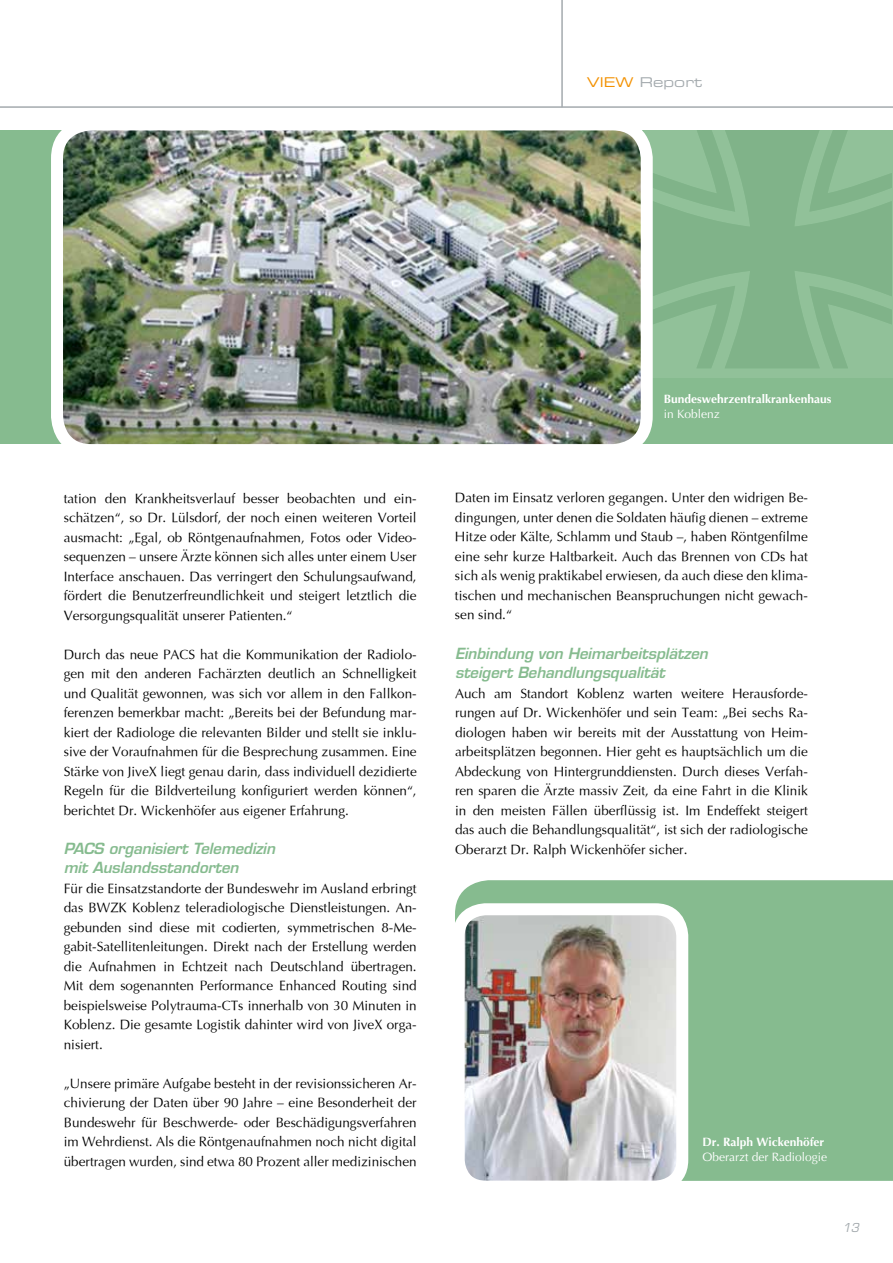
<style>
.page{position:relative;width:893px;height:1263px;background:#fff}
.page>*{position:absolute;margin:0;border:0;box-sizing:border-box;transform-origin:0 0}
.t1{font:italic 600 15px/19.5px "Eurostile";letter-spacing:-.005em;color:#86bb8f}
.t2{font:13.5px/19.5px "Optima";color:#000;text-align:justify}
.t3{font:13.5px "Eurostile Extended Two";color:#a4aaae}
.t4{font:700 12px "Optima LT";color:#fff}
.t5{font:12px "Optima LT";color:#fff}
.t6{font:italic 12px "Eurostile";color:#a4aaae}
.s1{color:#f39100}
</style>
<div class="page">
<hr style="left:0;top:106px;width:893px;height:2px;background:#a4aaae">
<hr style="left:561px;top:0;width:2px;height:107px;background:#a4aaae">
<div style="left:0;top:130px;width:893px;height:314px;background:#86bb8f"></div>
<div style="left:647px;top:130px;width:246px;height:248px;background:#91c199"></div>
<svg style="left:653px;top:130px;width:239px;height:238px"></svg>
<svg style="left:809px;top:130px;width:83px;height:82px"></svg>
<svg style="left:653px;top:286px;width:82px;height:82px"></svg>
<svg style="left:809px;top:286px;width:83px;height:82px"></svg>
<img style="left:64px;top:130px;width:583px;height:313px">
<div style="left:51px;top:118px;width:602px;height:338px;border:12px solid #fff;border-radius:34px"></div>
<div style="left:455px;top:880px;width:438px;height:301px;background:#86bb8f"></div>
<img style="left:459px;top:909px;width:223px;height:270px">
<div style="left:453px;top:903px;width:235px;height:289px;border:12px solid #fff;border-radius:27px"></div>
<p class="t3" style="left:587px;top:73px;width:117px"><span class="s1">VIEW</span> Report</p>
<p class="t2" style="left:64px;top:488px;width:354px">tation den Krankheitsverlauf besser beobachten und ein&shy;schätzen“, so Dr. Lülsdorf, der noch einen weiteren Vorteil ausmacht: „Egal, ob Röntgenaufnahmen, Fotos oder Video&shy;sequenzen – unsere Ärzte können sich alles unter einem User Interface anschauen. Das verringert den Schulungsaufwand, fördert die Benutzerfreundlichkeit und steigert letztlich die Versorgungsqualität unserer Patienten.“</p>
<p class="t2" style="left:64px;top:644px;width:354px">Durch das neue PACS hat die Kommunikation der Radiolo&shy;gen mit den anderen Fachärzten deutlich an Schnelligkeit und Qualität gewonnen, was sich vor allem in den Fallkon&shy;ferenzen bemerkbar macht: „Bereits bei der Befundung mar&shy;kiert der Radiologe die relevanten Bilder und stellt sie inklu&shy;sive der Voraufnahmen für die Besprechung zusammen. Eine Stärke von JiveX liegt genau darin, dass individuell dezidierte Regeln für die Bildverteilung konfiguriert werden können“, berichtet Dr. Wickenhöfer aus eigener Erfahrung.</p>
<p class="t1" style="left:64px;top:838px;width:213px">PACS organisiert Telemedizin mit Auslandsstandorten</p>
<p class="t2" style="left:64px;top:878px;width:354px">Für die Einsatzstandorte der Bundeswehr im Ausland erbringt das BWZK Koblenz teleradiologische Dienstleistungen. An&shy;gebunden sind diese mit codierten, symmetrischen 8-Me&shy;gabit-Satellitenleitungen. Direkt nach der Erstellung werden die Aufnahmen in Echtzeit nach Deutschland übertragen.<br>Mit dem sogenannten Performance Enhanced Routing sind beispielsweise Polytrauma-CTs innerhalb von 30 Minuten in Koblenz. Die gesamte Logistik dahinter wird von JiveX orga&shy;nisiert.</p>
<p class="t2" style="left:64px;top:1073px;width:354px">„Unsere primäre Aufgabe besteht in der revisionssicheren Ar&shy;chivierung der Daten über 90 Jahre – eine Besonderheit der Bundeswehr für Beschwerde- oder Beschädigungsverfahren im Wehrdienst. Als die Röntgenaufnahmen noch nicht digital übertragen wurden, sind etwa 80 Prozent aller medizinischen</p>
<p class="t4" style="left:664px;top:392px;width:169px">Bundeswehrzentralkrankenhaus</p>
<p class="t5" style="left:664px;top:407px;width:58px">in Koblenz</p>
<p class="t2" style="left:455px;top:488px;width:354px">Daten im Einsatz verloren gegangen. Unter den widrigen Be&shy;dingungen, unter denen die Soldaten häufig dienen – extreme Hitze oder Kälte, Schlamm und Staub –, haben Röntgenfilme eine sehr kurze Haltbarkeit. Auch das Brennen von CDs hat sich als wenig praktikabel erwiesen, da auch diese den klima&shy;tischen und mechanischen Beanspruchungen nicht gewach&shy;sen sind.“</p>
<p class="t1" style="left:455px;top:643px;width:254px">Einbindung von Heimarbeitsplätzen steigert Behandlungsqualität</p>
<p class="t2" style="left:455px;top:683px;width:354px">Auch am Standort Koblenz warten weitere Herausforde&shy;rungen auf Dr. Wickenhöfer und sein Team: „Bei sechs Ra&shy;diologen haben wir bereits mit der Ausstattung von Heim&shy;arbeitsplätzen begonnen. Hier geht es hauptsächlich um die Abdeckung von Hintergrunddiensten. Durch dieses Verfah&shy;ren sparen die Ärzte massiv Zeit, da eine Fahrt in die Klinik in den meisten Fällen überflüssig ist. Im Endeffekt steigert das auch die Behandlungsqualität“, ist sich der radiologische Oberarzt Dr. Ralph Wickenhöfer sicher.</p>
<p class="t4" style="left:702px;top:1135px;width:123px">Dr. Ralph Wickenhöfer</p>
<p class="t5" style="left:702px;top:1150px;width:126px">Oberarzt der Radiologie</p>
<p class="t6" style="left:842px;top:1220px;width:18px">13</p>
</div>
